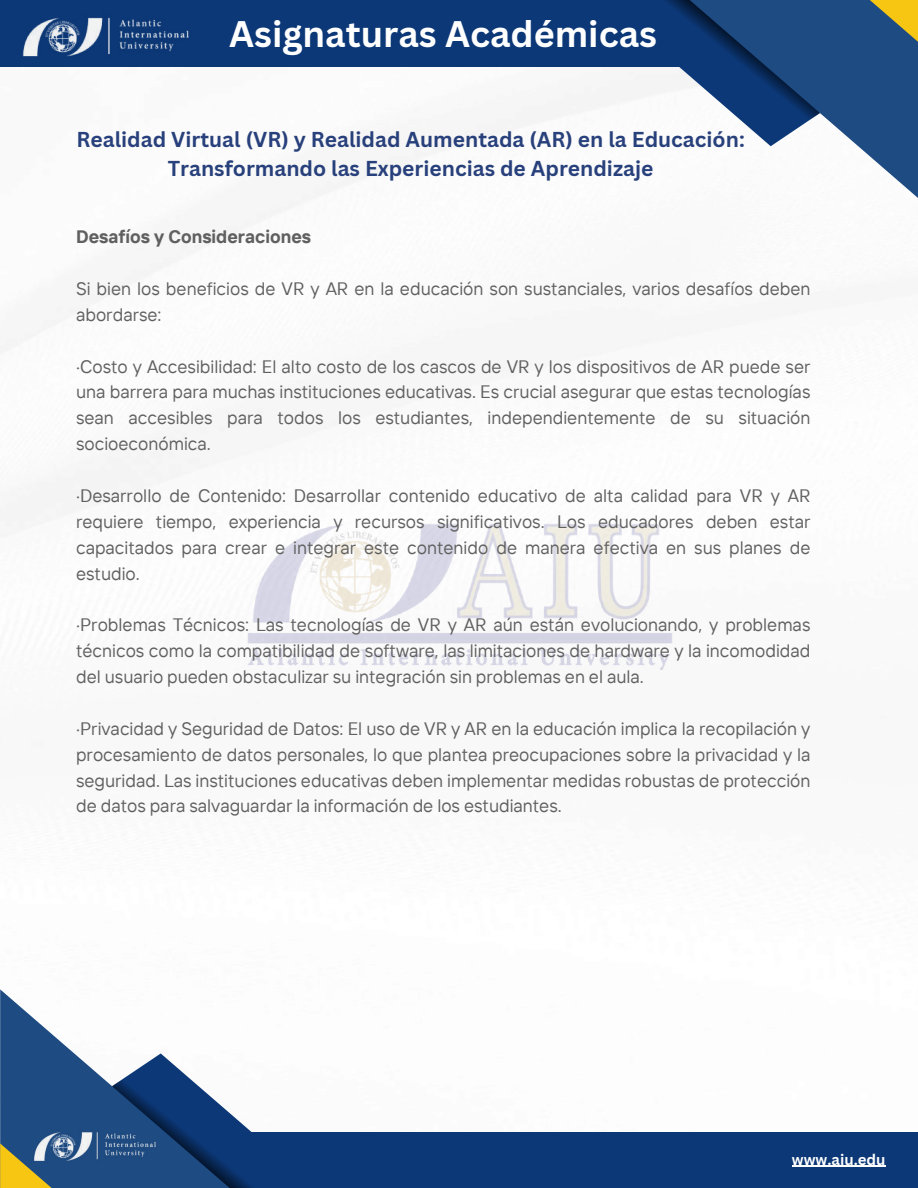
<style>
.page{position:relative;width:918px;height:1188px;background:#fff}
.page>*{position:absolute;margin:0;border:0;box-sizing:border-box;transform-origin:0 0}
.t1{font:700 36px "Canva Sans";color:#fff}
.t2{font:700 24px "Canva Sans";color:#fff}
.t3{font:700 21px/29.2px "Canva Sans";color:#28407b;text-align:center}
.t4{font:18px/25.8px "TT Interphases";color:#606060;text-align:justify}
.t5{font:700 18px "TT Interphases";color:#606060}
.t6{font:700 15px "Canva Sans";color:#fff}
</style>
<div class="page">
<img style="left:0;top:66px;width:895px;height:604px">
<img style="left:240px;top:518px;width:439px;height:151px">
<div style="left:0;top:0;width:699px;height:66px;background:#0c3877"></div>
<svg style="left:648px;top:0;width:270px;height:211px"></svg>
<svg style="left:828px;top:0;width:90px;height:55px;background:#4a646b"></svg>
<svg style="left:560px;top:0;width:260px;height:146px"></svg>
<img style="left:20px;top:17px;width:172px;height:50px">
<div style="left:175px;top:1132px;width:743px;height:56px;background:#0c3877"></div>
<svg style="left:0;top:989px;width:112px;height:199px;fill:#1e4b82"></svg>
<svg style="left:0;top:1143px;width:104px;height:45px;background:#757c55"></svg>
<svg style="left:112px;top:1053px;width:140px;height:135px"></svg>
<img style="left:31px;top:1124px;width:127px;height:44px">
<hr style="left:792px;top:1166px;width:94px;height:1px;background:#fff">
<h2 class="t2" style="left:331px;top:8px;width:296px">AIU Student Publications</h2>
<h1 class="t1" style="left:229px;top:9px;width:429px">Asignaturas Académicas</h1>
<p class="t3" style="left:77px;top:124px;width:670px">Realidad Virtual (VR) y Realidad Aumentada (AR) en la Educación:<br>Transformando las Experiencias de Aprendizaje</p>
<p class="t5" style="left:76px;top:225px;width:237px">Desafíos y Consideraciones</p>
<p class="t4" style="left:76px;top:275px;width:736px">Si bien los beneficios de VR y AR en la educación son sustanciales, varios desafíos deben abordarse:</p>
<p class="t4" style="left:76px;top:353px;width:736px">·Costo y Accesibilidad: El alto costo de los cascos de VR y los dispositivos de AR puede ser una barrera para muchas instituciones educativas. Es crucial asegurar que estas tecnologías sean accesibles para todos los estudiantes, independientemente de su situación socioeconómica.</p>
<p class="t4" style="left:76px;top:482px;width:736px">·Desarrollo de Contenido: Desarrollar contenido educativo de alta calidad para VR y AR requiere tiempo, experiencia y recursos significativos. Los educadores deben estar capacitados para crear e integrar este contenido de manera efectiva en sus planes de estudio.</p>
<p class="t4" style="left:76px;top:612px;width:736px">·Problemas Técnicos: Las tecnologías de VR y AR aún están evolucionando, y problemas técnicos como la compatibilidad de software, las limitaciones de hardware y la incomodidad del usuario pueden obstaculizar su integración sin problemas en el aula.</p>
<p class="t4" style="left:76px;top:715px;width:736px">·Privacidad y Seguridad de Datos: El uso de VR y AR en la educación implica la recopilación y procesamiento de datos personales, lo que plantea preocupaciones sobre la privacidad y la seguridad. Las instituciones educativas deben implementar medidas robustas de protección de datos para salvaguardar la información de los estudiantes.</p>
<p class="t6" style="left:792px;top:1149px;width:95px">www.aiu.edu</p>
</div>
